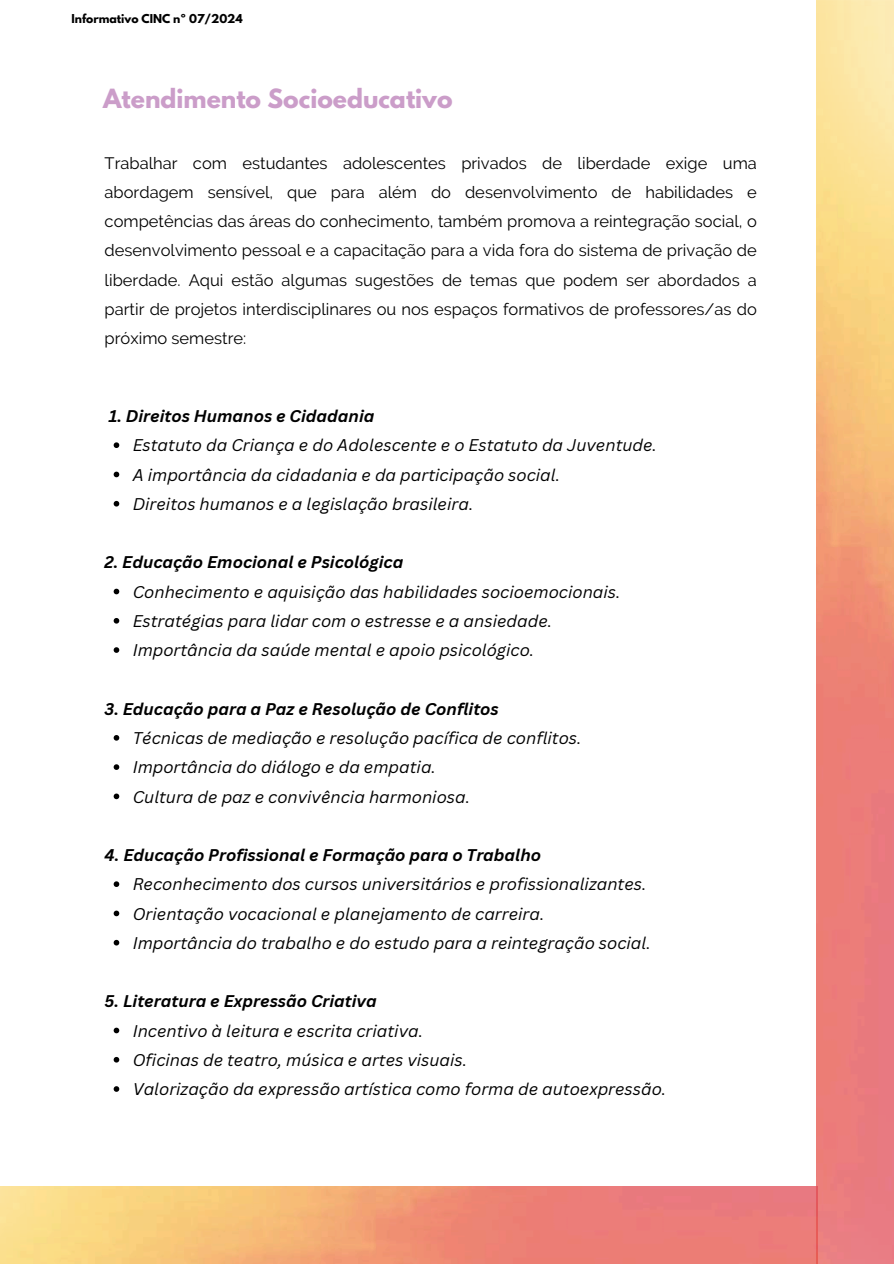
<style>
.page{position:relative;width:894px;height:1264px;background:#fff}
.page>*{position:absolute;margin:0;border:0;box-sizing:border-box;transform-origin:0 0}
.t1{font:700 23.4px "League Spartan";color:#cb9dc9}
.t2{font:italic 16.5px/29.2px "Canva Sans";color:#000}
.t3{font:16.5px/29.2px "Raleway";color:#000;text-align:justify}
.t4{font:italic 700 16.5px "Canva Sans";color:#000}
.t5{font:700 10.95px "League Spartan";color:#000001}
</style>
<div class="page">
<svg style="left:114px;top:442px;width:5px;height:6px"></svg>
<svg style="left:114px;top:471px;width:5px;height:6px"></svg>
<svg style="left:114px;top:501px;width:5px;height:5px"></svg>
<svg style="left:114px;top:588px;width:5px;height:6px"></svg>
<svg style="left:114px;top:618px;width:5px;height:5px"></svg>
<svg style="left:114px;top:647px;width:5px;height:6px"></svg>
<svg style="left:114px;top:735px;width:5px;height:5px"></svg>
<svg style="left:114px;top:764px;width:5px;height:6px"></svg>
<svg style="left:114px;top:793px;width:5px;height:6px"></svg>
<svg style="left:114px;top:881px;width:5px;height:6px"></svg>
<svg style="left:114px;top:910px;width:5px;height:6px"></svg>
<svg style="left:114px;top:939px;width:5px;height:6px"></svg>
<svg style="left:114px;top:1027px;width:5px;height:6px"></svg>
<svg style="left:114px;top:1056px;width:5px;height:6px"></svg>
<svg style="left:114px;top:1086px;width:5px;height:5px"></svg>
<img style="left:816px;top:0;width:77px;height:1263px">
<p class="t5" style="left:72px;top:10px;width:173px">Informativo CINC nº 07/2024</p>
<h1 class="t1" style="left:103px;top:80px;width:351px">Atendimento Socioeducativo</h1>
<p class="t3" style="left:105px;top:148px;width:653px">Trabalhar com estudantes adolescentes privados de liberdade exige uma abordagem sensível, que para além do desenvolvimento de habilidades e competências das áreas do conhecimento, também promova a reintegração social, o desenvolvimento pessoal e a capacitação para a vida fora do sistema de privação de liberdade. Aqui estão algumas sugestões de temas que podem ser abordados a partir de projetos interdisciplinares ou nos espaços formativos de professores/as do próximo semestre:</p>
<p class="t4" style="left:109px;top:406px;width:267px">1. Direitos Humanos e Cidadania</p>
<p class="t2" style="left:133px;top:431px;width:525px">Estatuto da Criança e do Adolescente e o Estatuto da Juventude.<br>A importância da cidadania e da participação social.<br>Direitos humanos e a legislação brasileira.</p>
<p class="t4" style="left:105px;top:552px;width:300px">2. Educação Emocional e Psicológica</p>
<p class="t2" style="left:133px;top:577px;width:489px">Conhecimento e aquisição das habilidades socioemocionais.<br>Estratégias para lidar com o estresse e a ansiedade.<br>Importância da saúde mental e apoio psicológico.</p>
<p class="t4" style="left:105px;top:699px;width:395px">3. Educação para a Paz e Resolução de Conflitos</p>
<p class="t2" style="left:133px;top:723px;width:450px">Técnicas de mediação e resolução pacífica de conflitos.<br>Importância do diálogo e da empatia.<br>Cultura de paz e convivência harmoniosa.</p>
<p class="t4" style="left:105px;top:845px;width:438px">4. Educação Profissional e Formação para o Trabalho</p>
<p class="t2" style="left:133px;top:869px;width:519px">Reconhecimento dos cursos universitários e profissionalizantes.<br>Orientação vocacional e planejamento de carreira.<br>Importância do trabalho e do estudo para a reintegração social.</p>
<p class="t4" style="left:105px;top:991px;width:274px">5. Literatura e Expressão Criativa</p>
<p class="t2" style="left:133px;top:1016px;width:535px">Incentivo à leitura e escrita criativa.<br>Oficinas de teatro, música e artes visuais.<br>Valorização da expressão artística como forma de autoexpressão.</p>
</div>
